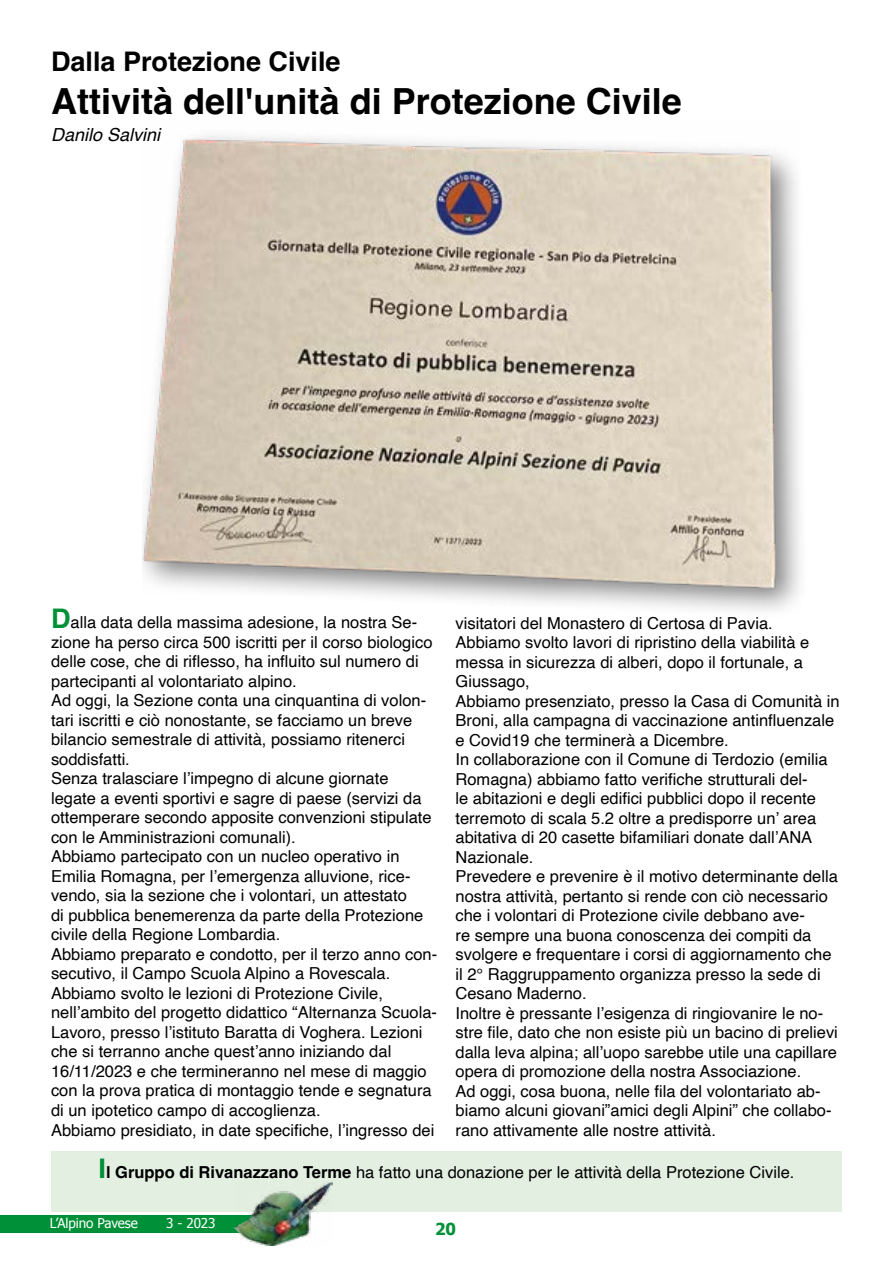
<style>
.page{position:relative;width:893px;height:1263px;background:#fff}
.page>*{position:absolute;margin:0;border:0;box-sizing:border-box;transform-origin:0 0}
.t1{font:700 36px "Helvetica";color:#000}
.t2{font:700 27px "Helvetica";color:#000}
.t3{font:italic 18px "Helvetica";color:#000}
.t4{font:16.5px/19.5px "Helvetica";color:#000}
.t5{font:700 16.5px "Tahoma";color:#009037}
.t6{font:13.5px "Tahoma";letter-spacing:-.01em;color:#fff}
.s1{font-weight:700;font-size:27px;color:#009037}
.s2{font-weight:700}
</style>
<div class="page">
<div style="left:51px;top:1151px;width:791px;height:61px;background:#e2efe1"></div>
<div style="left:0;top:1216px;width:291px;height:17px;background:#009037"></div>
<img style="left:234px;top:1181px;width:99px;height:65px">
<div style="left:142px;top:127px;width:666px;height:491px;background:#000;opacity:.5"></div>
<img style="left:142px;top:127px;width:656px;height:468px">
<h2 class="t2" style="left:51px;top:45px;width:291px">Dalla Protezione Civile</h2>
<h1 class="t1" style="left:51px;top:80px;width:632px">Attività dell'unità di Protezione Civile</h1>
<p class="t3" style="left:51px;top:121px;width:111px">Danilo Salvini</p>
<p class="t4" style="left:51px;top:613px;width:388px"><span class="s1">D</span>alla data della massima adesione, la nostra Se&shy;zione ha perso circa 500 iscritti per il corso biologico delle cose, che di riflesso, ha influito sul numero di partecipanti al volontariato alpino.<br>Ad oggi, la Sezione conta una cinquantina di volon&shy;tari iscritti e ciò nonostante, se facciamo un breve bilancio semestrale di attività, possiamo ritenerci soddisfatti.<br>Senza tralasciare l’impegno di alcune giornate legate a eventi sportivi e sagre di paese (servizi da ottemperare secondo apposite convenzioni stipulate con le Amministrazioni comunali).<br>Abbiamo partecipato con un nucleo operativo in Emilia Romagna, per l’emergenza alluvione, rice&shy;vendo, sia la sezione che i volontari, un attestato<br>di pubblica benemerenza da parte della Protezione civile della Regione Lombardia.<br>Abbiamo preparato e condotto, per il terzo anno con&shy;secutivo, il Campo Scuola Alpino a Rovescala.<br>Abbiamo svolto le lezioni di Protezione Civile, nell’ambito del progetto didattico “Alternanza Scuola-Lavoro, presso l’istituto Baratta di Voghera. Lezioni che si terranno anche quest’anno iniziando dal 16/11/2023 e che termineranno nel mese di maggio con la prova pratica di montaggio tende e segnatura di un ipotetico campo di accoglienza.<br>Abbiamo presidiato, in date specifiche, l’ingresso dei</p>
<p class="t4" style="left:455px;top:614px;width:386px">visitatori del Monastero di Certosa di Pavia.<br>Abbiamo svolto lavori di ripristino della viabilità e messa in sicurezza di alberi, dopo il fortunale, a Giussago,<br>Abbiamo presenziato, presso la Casa di Comunità in Broni, alla campagna di vaccinazione antinfluenzale e Covid19 che terminerà a Dicembre.<br>In collaborazione con il Comune di Terdozio (emilia Romagna) abbiamo fatto verifiche strutturali del-<br>le abitazioni e degli edifici pubblici dopo il recente terremoto di scala 5.2 oltre a predisporre un’ area abitativa di 20 casette bifamiliari donate dall’ANA Nazionale.<br>Prevedere e prevenire è il motivo determinante della nostra attività, pertanto si rende con ciò necessario che i volontari di Protezione civile debbano ave-<br>re sempre una buona conoscenza dei compiti da svolgere e frequentare i corsi di aggiornamento che il 2° Raggruppamento organizza presso la sede di Cesano Maderno.<br>Inoltre è pressante l’esigenza di ringiovanire le no&shy;stre file, dato che non esiste più un bacino di prelievi dalla leva alpina; all’uopo sarebbe utile una capillare opera di promozione della nostra Associazione.<br>Ad oggi, cosa buona, nelle fila del volontariato ab&shy;biamo alcuni giovani”amici degli Alpini” che collabo&shy;rano attivamente alle nostre attività.</p>
<p class="t4" style="left:98px;top:1163px;width:697px"><span class="s1">I</span><span class="s2">l Gruppo di Rivanazzano Terme</span> ha fatto una donazione per le attività della Protezione Civile.</p>
<p class="t6" style="left:50px;top:1214px;width:89px">L’Alpino Pavese</p>
<p class="t6" style="left:166px;top:1214px;width:51px">3 - 2023</p>
<p class="t5" style="left:435px;top:1217px;width:22px">20</p>
</div>
